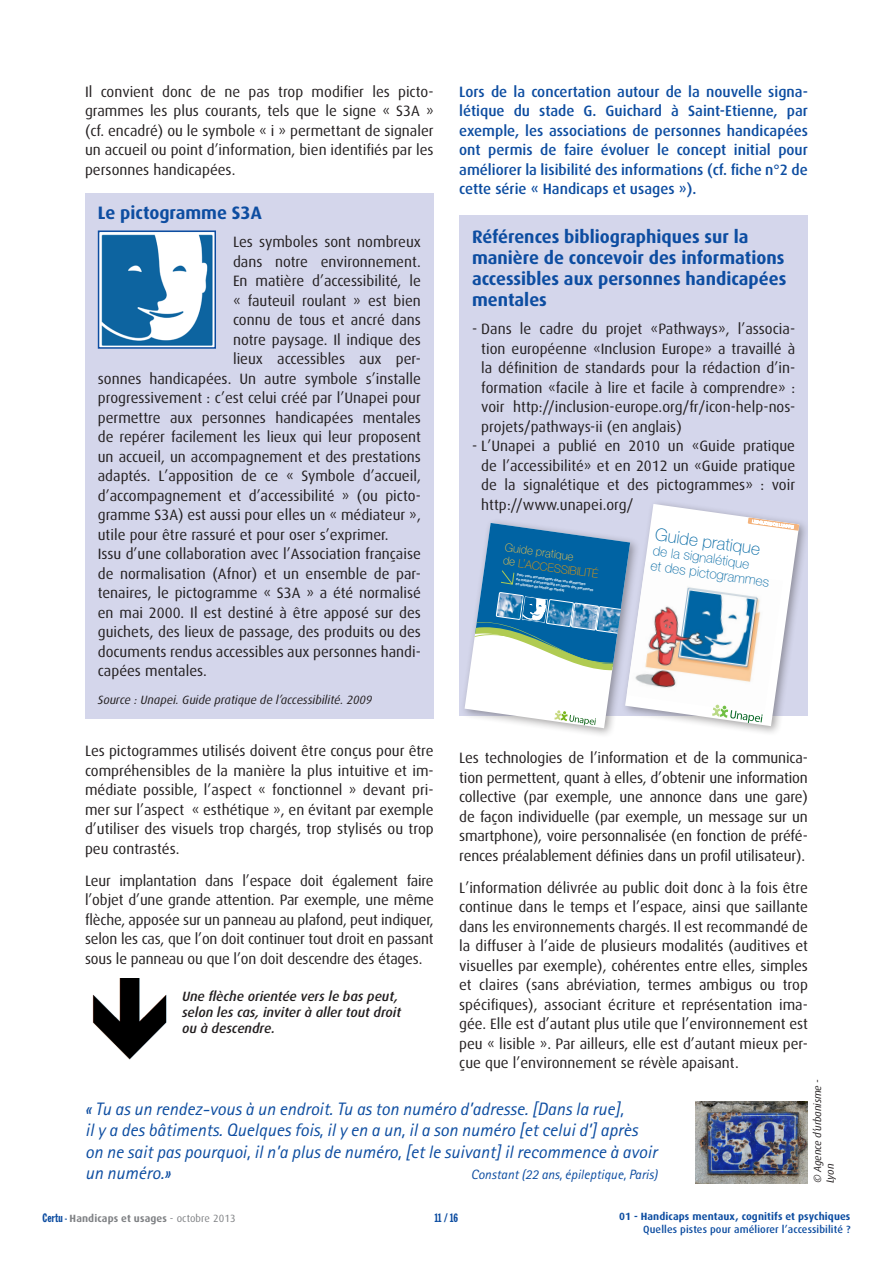
<style>
.page{position:relative;width:893px;height:1263px;background:#fff}
.page>*{position:absolute;margin:0;border:0;box-sizing:border-box;transform-origin:0 0}
.t1{font:italic 18px/21.6px "Rotis Sans Serif";color:#0d4da1}
.t2{font:700 18px/21px "Dax OT";color:#0d4da1}
.t3{font:100 17.25px "Helvetica Neue LT Std";color:#0067a3}
.t4{font:15px/19.5px "Dax OT";color:#231f20;text-align:justify}
.t5{font:500 15px/19.5px "Dax OT";color:#0d4da1;text-align:justify}
.t6{font:italic 500 13.5px/16.2px "Dax OT";color:#231f20}
.t7{font:100 13.5px/15px "Helvetica Neue LT Std";color:#0067a3}
.t8{font:italic 13.5px "Rotis Sans Serif";color:#0d4da1}
.t9{font:italic 12px "Dax OT";color:#231f20}
.t10{font:12px "Franklin Gothic Extra Cond";color:#0d4da1}
.t11{font:100 11.25px/13.6px "Helvetica Neue LT Std";color:#fcc846}
.t12{font:500 10.5px "Dax OT";letter-spacing:.01em;color:#0d4da1}
.t13{font:700 10.5px "Dax OT";letter-spacing:.01em;color:#0d4da1}
.t14{font:700 10.5px "Dax OT";letter-spacing:.01em;color:#808285}
.t15{font:italic 10.5px/12.6px "Dax OT";letter-spacing:-.01em;color:#231f20}
.t16{font:500 condensed 4.05px/4.7px "Helvetica Neue LT Std";color:#fff}
.s1{color:#f49b00}
.s2{font-family:"Franklin Gothic Extra Cond";font-weight:400;font-size:12px;color:#0d4da1}
.s3{font-family:"Franklin Gothic Extra Cond";font-weight:400;color:#0d4da1}
.s4{font-weight:400}
</style>
<div class="page">
<div style="left:85px;top:193px;width:349px;height:526px;background:#d4d6eb"></div>
<div style="left:459px;top:215px;width:349px;height:500px;background:#d4d6eb"></div>
<img style="left:101px;top:233px;width:112px;height:113px">
<div style="left:98px;top:230px;width:118px;height:119px;border:2px solid #0d4da1"></div>
<img style="left:92px;top:978px;width:75px;height:82px">
<div style="left:460px;top:518px;width:181px;height:220px;background:#231f20;opacity:.4"></div>
<div style="left:620px;top:499px;width:190px;height:238px;background:#231f20;opacity:.4"></div>
<svg style="left:465px;top:504px;width:334px;height:224px"></svg>
<img style="left:695px;top:1101px;width:113px;height:82px">
<p class="t4" style="left:85px;top:82px;width:350px">Il convient donc de ne pas trop modifier les picto&shy;grammes les plus courants, tels que le signe « S3A » (cf. encadré) ou le symbole « i » permettant de signaler un accueil ou point d’information, bien identifiés par les personnes handicapées.</p>
<p class="t2" style="left:98px;top:203px;width:165px">Le pictogramme S3A</p>
<p class="t4" style="left:233px;top:233px;width:189px">Les symboles sont nombreux</p>
<p class="t4" style="left:233px;top:252px;width:189px">dans notre environnement.</p>
<p class="t4" style="left:233px;top:272px;width:189px">En matière d’accessibilité, le</p>
<p class="t4" style="left:233px;top:291px;width:189px">« fauteuil roulant » est bien</p>
<p class="t4" style="left:233px;top:311px;width:189px">connu de tous et ancré dans</p>
<p class="t4" style="left:233px;top:330px;width:189px">notre paysage. Il indique des</p>
<p class="t4" style="left:233px;top:350px;width:189px">lieux accessibles aux per-</p>
<p class="t4" style="left:98px;top:369px;width:325px">sonnes handicapées. Un autre symbole s’installe</p>
<p class="t4" style="left:98px;top:389px;width:325px">progressivement : c’est celui créé par l’Unapei pour</p>
<p class="t4" style="left:98px;top:408px;width:325px">permettre aux personnes handicapées mentales</p>
<p class="t4" style="left:98px;top:428px;width:325px">de repérer facilement les lieux qui leur proposent</p>
<p class="t4" style="left:98px;top:447px;width:325px">un accueil, un accompagnement et des prestations</p>
<p class="t4" style="left:98px;top:467px;width:325px">adaptés. L’apposition de ce « Symbole d’accueil,</p>
<p class="t4" style="left:98px;top:486px;width:325px">d’accompagnement et d’accessibilité » (ou picto-</p>
<p class="t4" style="left:98px;top:506px;width:325px">gramme S3A) est aussi pour elles un « médiateur »,</p>
<p class="t4" style="left:98px;top:525px;width:292px">utile pour être rassuré et pour oser s’exprimer.</p>
<p class="t4" style="left:98px;top:545px;width:325px">Issu d’une collaboration avec l’Association française de normalisation (Afnor) et un ensemble de par&shy;tenaires, le pictogramme « S3A » a été normalisé en mai 2000. Il est destiné à être apposé sur des guichets, des lieux de passage, des produits ou des documents rendus accessibles aux personnes handi&shy;capées mentales.</p>
<p class="t9" style="left:98px;top:694px;width:276px">Source : Unapei. Guide pratique de l’accessibilité. 2009</p>
<p class="t4" style="left:85px;top:741px;width:350px">Les pictogrammes utilisés doivent être conçus pour être compréhensibles de la manière la plus intuitive et im&shy;médiate possible, l’aspect « fonctionnel » devant pri&shy;mer sur l’aspect « esthétique », en évitant par exemple d’utiliser des visuels trop chargés, trop stylisés ou trop peu contrastés.</p>
<p class="t4" style="left:85px;top:871px;width:350px">Leur implantation dans l’espace doit également faire l’objet d’une grande attention. Par exemple, une même flèche, apposée sur un panneau au plafond, peut indiquer, selon les cas, que l’on doit continuer tout droit en passant sous le panneau ou que l’on doit descendre des étages.</p>
<p class="t6" style="left:182px;top:988px;width:221px">Une flèche orientée vers le bas peut, selon les cas, inviter à aller tout droit ou à descendre.</p>
<p class="t5" style="left:459px;top:82px;width:350px">Lors de la concertation autour de la nouvelle signa&shy;létique du stade G. Guichard à Saint-Etienne, par exemple, les associations de personnes handicapées ont permis de faire évoluer le concept initial pour améliorer la lisibilité des informations (cf. fiche n°2 de cette série « Handicaps et usages »).</p>
<p class="t2" style="left:472px;top:226px;width:316px">Références bibliographiques sur la manière de concevoir des informations accessibles aux personnes handicapées mentales</p>
<p class="t4" style="left:481px;top:319px;width:315px;text-indent:-9px">- Dans le cadre du projet «Pathways», l’associa&shy;tion européenne «Inclusion Europe» a travaillé à la définition de standards pour la rédaction d’in&shy;formation «facile à lire et facile à comprendre» : voir http://inclusion-europe.org/fr/icon-help-nos&shy;projets/pathways-ii (en anglais)</p>
<p class="t4" style="left:481px;top:436px;width:315px;text-indent:-9px">- L’Unapei a publié en 2010 un «Guide pratique de l’accessibilité» et en 2012 un «Guide pratique de la signalétique et des pictogrammes» : voir http://www.unapei.org/</p>
<p class="t11" style="left:506px;top:540px;width:97px;rotate:8deg">Guide pratique<br>de <span class="s1">L’ACCESSIBILITÉ</span></p>
<p class="t16" style="left:517px;top:572px;width:79px;rotate:8deg">Pour vous accompagner dans vos démarches<br>en matière d’accessibilité en faveur des personnes en situation de handicap mental</p>
<p class="t3" style="left:657px;top:524px;width:107px;rotate:8deg">G uide pratique</p>
<p class="t7" style="left:654px;top:543px;width:121px;rotate:8deg">de la signalétique etdes pictogrammes</p>
<p class="t4" style="left:459px;top:748px;width:350px">Les technologies de l’information et de la communica&shy;tion permettent, quant à elles, d’obtenir une information collective (par exemple, une annonce dans une gare) de façon individuelle (par exemple, un message sur un smartphone), voire personnalisée (en fonction de préfé&shy;rences préalablement définies dans un profil utilisateur).</p>
<p class="t4" style="left:459px;top:878px;width:350px">L’information délivrée au public doit donc à la fois être continue dans le temps et l’espace, ainsi que saillante dans les environnements chargés. Il est recommandé de la diffuser à l’aide de plusieurs modalités (auditives et visuelles par exemple), cohérentes entre elles, simples et claires (sans abréviation, termes ambigus ou trop spécifiques), associant écriture et représentation ima&shy;gée. Elle est d’autant plus utile que l’environnement est peu « lisible ». Par ailleurs, elle est d’autant mieux per&shy;çue que l’environnement se révèle apaisant.</p>
<p class="t1" style="left:85px;top:1098px;width:573px">« Tu as un rendez-vous à un endroit. Tu as ton numéro d’adresse. [Dans la rue],<br>il y a des bâtiments. Quelques fois, il y en a un, il a son numéro [et celui d’] après on ne sait pas pourquoi, il n’a plus de numéro, [et le suivant] il recommence à avoir un numéro.»</p>
<p class="t8" style="left:471px;top:1167px;width:188px">Constant (22 ans, épileptique, Paris)</p>
<p class="t15" style="left:811px;top:1183px;width:106px;rotate:-90deg">© Agence d’urbanisme -<br>Lyon</p>
<p class="t14" style="left:43px;top:1212px;width:195px"><span class="s2">Certu</span> <span class="s3">-</span> Handicaps et usages <span class="s4">- octobre 2013</span></p>
<p class="t13" style="left:619px;top:1210px;width:233px">01 - Handicaps mentaux, cognitifs et psychiques</p>
<p class="t12" style="left:643px;top:1223px;width:209px">Quelles pistes pour améliorer l’accessibilité ?</p>
<p class="t10" style="left:435px;top:1211px;width:25px">11 / 16</p>
</div>
